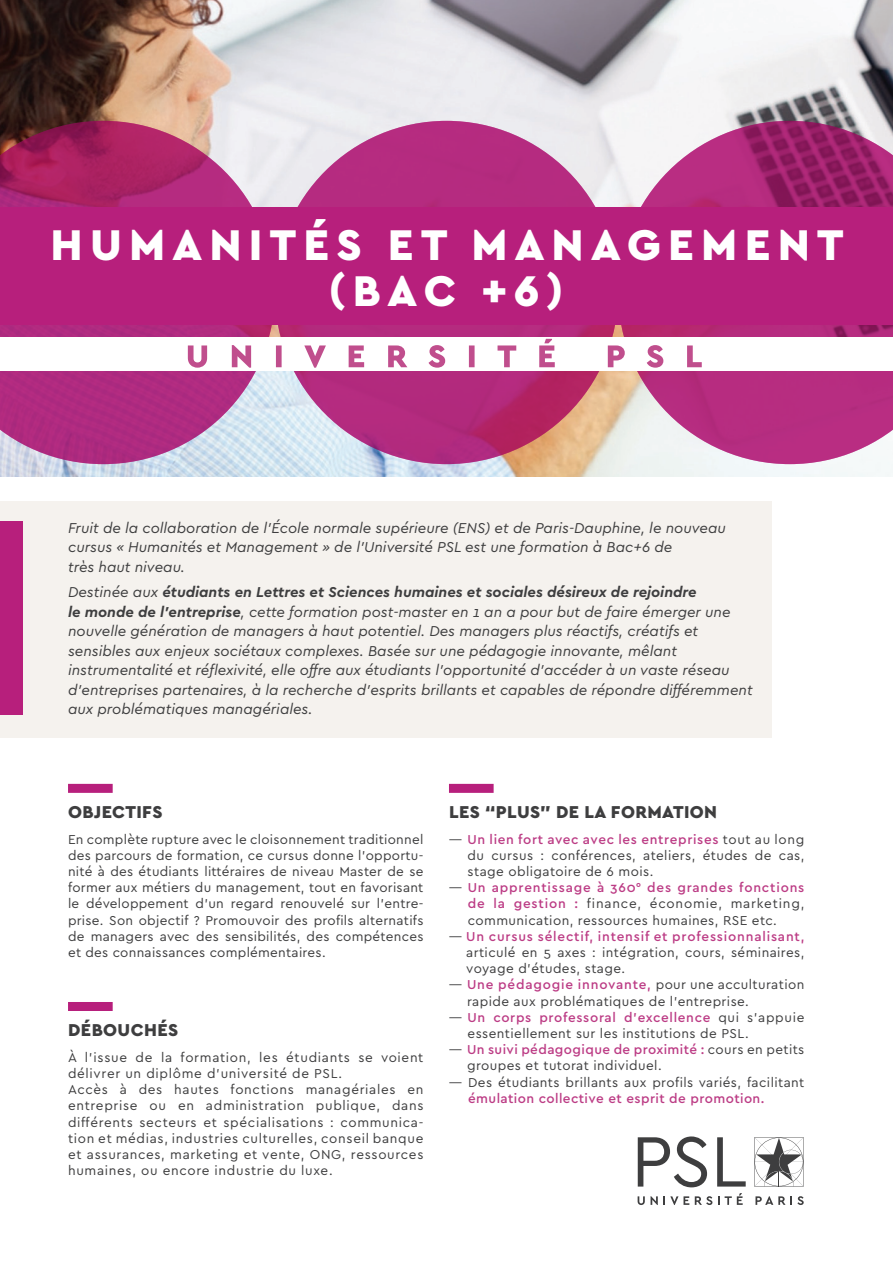
<style>
.page{position:relative;width:893px;height:1263px;background:#fff}
.page>*{position:absolute;margin:0;border:0;box-sizing:border-box;transform-origin:0 0}
.t1{font:900 45px/46.5px "Cera PRO";letter-spacing:.16em;color:#fff;text-align:center}
.t2{font:900 18px "Cera PRO";letter-spacing:.02em;color:#3e3e3f}
.t3{font:italic 15px/19.5px "Cera PRO";color:#3e3e3f}
.t4{font:13.5px/16.2px "Cera PRO";letter-spacing:.03em;color:#3e3e3f;text-align:justify}
.t5{font:13.5px/16.2px "Cera PRO";letter-spacing:.05em;color:#3e3e3f}
.t6{font:500 13.5px "Cera PRO";letter-spacing:.03em;color:#bc3c85}
.s1{font-weight:700}
.s2{font-weight:500;color:#bc3c85}
</style>
<div class="page">
<img style="left:0;top:0;width:893px;height:477px">
<svg style="left:618px;top:121px;width:275px;height:343px;fill:#b72d81"></svg>
<svg style="left:275px;top:121px;width:343px;height:343px;background:#b3297a"></svg>
<svg style="left:0;top:121px;width:275px;height:343px;background:#b6538e"></svg>
<div style="left:0;top:501px;width:772px;height:236px;background:#f5f2ee"></div>
<div style="left:0;top:521px;width:22px;height:193px;background:#b71f7c"></div>
<div style="left:68px;top:784px;width:45px;height:9px;background:#b71f7c"></div>
<div style="left:68px;top:1002px;width:45px;height:9px;background:#b71f7c"></div>
<div style="left:449px;top:784px;width:45px;height:9px;background:#b71f7c"></div>
<div style="left:0;top:207px;width:893px;height:117px;background:#b71f7c"></div>
<div style="left:0;top:337px;width:893px;height:34px;background:#fff"></div>
<svg style="left:188px;top:339px;width:514px;height:29px"></svg>
<svg style="left:638px;top:1196px;width:7px;height:9px"></svg>
<svg style="left:651px;top:1196px;width:7px;height:9px"></svg>
<svg style="left:664px;top:1196px;width:25px;height:9px"></svg>
<svg style="left:695px;top:1196px;width:17px;height:9px"></svg>
<svg style="left:718px;top:1193px;width:25px;height:12px"></svg>
<svg style="left:755px;top:1196px;width:49px;height:9px"></svg>
<svg style="left:754px;top:1137px;width:50px;height:49px"></svg>
<svg style="left:638px;top:1136px;width:69px;height:51px"></svg>
<svg style="left:717px;top:1137px;width:29px;height:49px"></svg>
<h1 class="t1" style="left:51px;top:220px;width:795px">HUMANITÉS ET MANAGEMENT (BAC +6)</h1>
<p class="t3" style="left:68px;top:517px;width:659px">Fruit de la collaboration de l’École normale supérieure (ENS) et de Paris-Dauphine, le nouveau cursus « Humanités et Management » de l’Université PSL est une formation à Bac+6 de<br>très haut niveau.</p>
<p class="t3" style="left:68px;top:582px;width:686px">Destinée aux <span class="s1">étudiants en Lettres et Sciences humaines et sociales désireux de rejoindre<br>le monde de l’entreprise</span>, cette formation post-master en 1 an a pour but de faire émerger une nouvelle génération de managers à haut potentiel. Des managers plus réactifs, créatifs et sensibles aux enjeux sociétaux complexes. Basée sur une pédagogie innovante, mêlant instrumentalité et réflexivité, elle offre aux étudiants l’opportunité d’accéder à un vaste réseau d’entreprises partenaires, à la recherche d’esprits brillants et capables de répondre différemment aux problématiques managériales.</p>
<h2 class="t2" style="left:68px;top:800px;width:96px">OBJECTIFS</h2>
<p class="t4" style="left:68px;top:830px;width:357px">En complète rupture avec le cloisonnement traditionnel des parcours de formation, ce cursus donne l’opportu&shy;nité à des étudiants littéraires de niveau Master de se former aux métiers du management, tout en favorisant le développement d’un regard renouvelé sur l’entre&shy;prise. Son objectif ? Promouvoir des profils alternatifs de managers avec des sensibilités, des compétences et des connaissances complémentaires.</p>
<h2 class="t2" style="left:68px;top:1018px;width:111px">DÉBOUCHÉS</h2>
<p class="t5" style="left:68px;top:1048px;width:357px">À l’issue de la formation, les étudiants se voient délivrer un diplôme d’université de PSL.<br>Accès à des hautes fonctions managériales en entreprise ou en administration publique, dans différents secteurs et spécialisations : communica&shy;tion et médias, industries culturelles, conseil banque et assurances, marketing et vente, ONG, ressources humaines, ou encore industrie du luxe.</p>
<h2 class="t2" style="left:449px;top:800px;width:269px">LES “PLUS” DE LA FORMATION</h2>
<p class="t4" style="left:468px;top:830px;width:338px;text-indent:-19px">— <span class="s2">Un lien fort avec avec les entreprises</span> tout au long du cursus : conférences, ateliers, études de cas, stage obligatoire de 6 mois.</p>
<p class="t4" style="left:468px;top:879px;width:338px;text-indent:-19px">— <span class="s2">Un apprentissage à 360° des grandes fonctions de la gestion :</span> finance, économie, marketing, communication, ressources humaines, RSE etc.</p>
<p class="t4" style="left:466px;top:927px;width:340px;text-indent:-17px">— <span class="s2">Un cursus sélectif, intensif et professionnalisant, </span>articulé en 5 axes : intégration, cours, séminaires, voyage d’études, stage.</p>
<p class="t4" style="left:467px;top:976px;width:339px;text-indent:-18px">— <span class="s2">Une pédagogie innovante,</span> pour une acculturation rapide aux problématiques de l’entreprise.</p>
<p class="t4" style="left:468px;top:1008px;width:338px;text-indent:-19px">— <span class="s2">Un corps professoral d’excellence</span> qui s’appuie essentiellement sur les institutions de PSL.</p>
<p class="t4" style="left:467px;top:1041px;width:339px;text-indent:-18px">— <span class="s2">Un suivi pédagogique de proximité :</span> cours en petits groupes et tutorat individuel.</p>
<p class="t4" style="left:449px;top:1073px;width:357px">— Des étudiants brillants aux profils variés, facilitant</p>
<p class="t6" style="left:468px;top:1089px;width:298px">émulation collective et esprit de promotion.</p>
</div>
